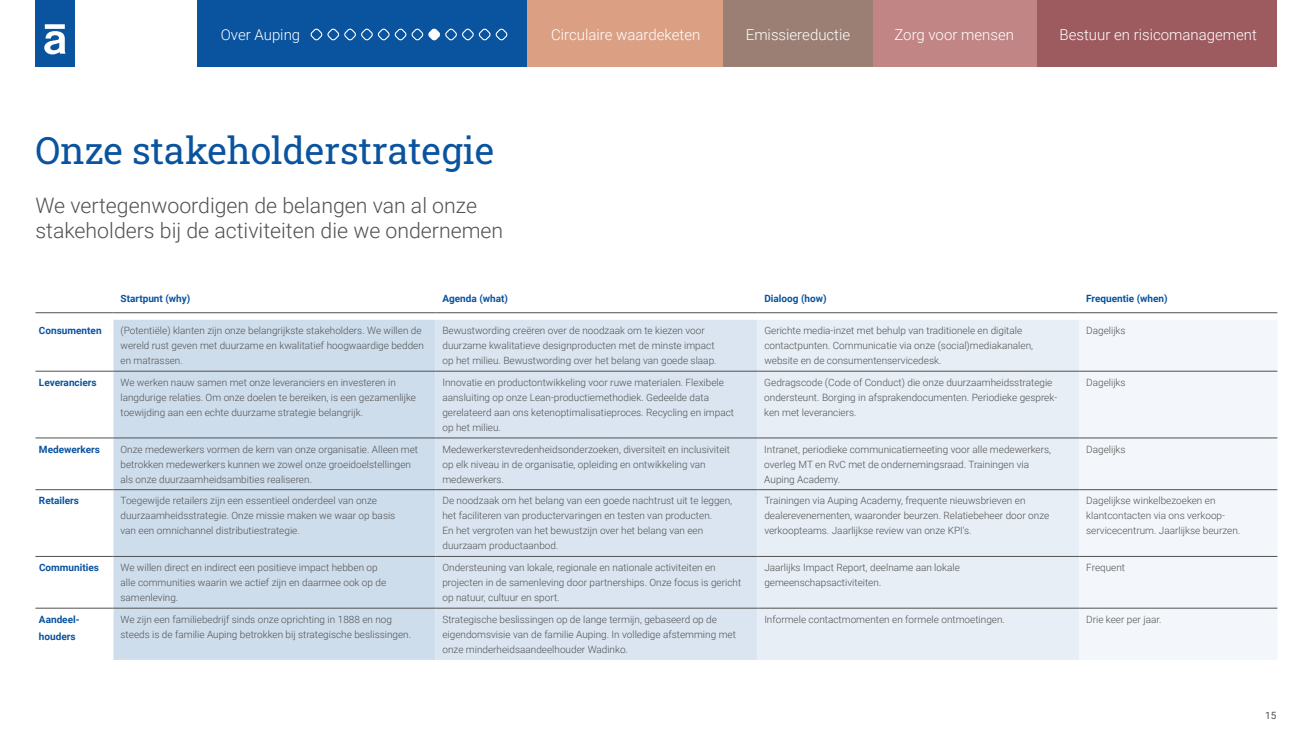
<style>
.page{position:relative;width:1312px;height:745px;background:#fff}
.page>*{position:absolute;margin:0;border:0;box-sizing:border-box;transform-origin:0 0}
.t1{font:37.5px "Roboto Slab";color:#09539f}
.t2{font:300 21.25px/25.5px "Roboto";color:#515151}
.t3{font:300 15px "Roboto";color:#fff}
.t4{font:300 10px/15px "Roboto";color:#515151}
.t5{font:700 10px/17.5px "Roboto";color:#09539f}
.t6{font:10px "Roboto";color:#515151}
</style>
<div class="page">
<div style="left:113px;top:320px;width:322px;height:339px;background:#ceddec"></div>
<div style="left:435px;top:320px;width:322px;height:339px;background:#dae5f1"></div>
<div style="left:757px;top:320px;width:321px;height:339px;background:#e7eef5"></div>
<div style="left:1078px;top:320px;width:198px;height:339px;background:#f3f6fa"></div>
<hr style="left:35px;top:312px;width:78px;height:1px;background:#515151">
<hr style="left:113px;top:312px;width:322px;height:1px;background:#515151">
<hr style="left:435px;top:312px;width:322px;height:1px;background:#515151">
<hr style="left:757px;top:312px;width:321px;height:1px;background:#515151">
<hr style="left:1078px;top:312px;width:198px;height:1px;background:#515151">
<hr style="left:35px;top:371px;width:78px;height:1px;background:#515151">
<hr style="left:113px;top:371px;width:322px;height:1px;background:#515151">
<hr style="left:435px;top:371px;width:322px;height:1px;background:#515151">
<hr style="left:757px;top:371px;width:321px;height:1px;background:#515151">
<hr style="left:1078px;top:371px;width:198px;height:1px;background:#515151">
<hr style="left:35px;top:437px;width:78px;height:1px;background:#515151">
<hr style="left:113px;top:437px;width:322px;height:1px;background:#515151">
<hr style="left:435px;top:437px;width:322px;height:1px;background:#515151">
<hr style="left:757px;top:437px;width:321px;height:1px;background:#515151">
<hr style="left:1078px;top:437px;width:198px;height:1px;background:#515151">
<hr style="left:35px;top:489px;width:78px;height:1px;background:#515151">
<hr style="left:113px;top:489px;width:322px;height:1px;background:#515151">
<hr style="left:435px;top:489px;width:322px;height:1px;background:#515151">
<hr style="left:757px;top:489px;width:321px;height:1px;background:#515151">
<hr style="left:1078px;top:489px;width:198px;height:1px;background:#515151">
<hr style="left:35px;top:556px;width:78px;height:1px;background:#515151">
<hr style="left:113px;top:556px;width:322px;height:1px;background:#515151">
<hr style="left:435px;top:556px;width:322px;height:1px;background:#515151">
<hr style="left:757px;top:556px;width:321px;height:1px;background:#515151">
<hr style="left:1078px;top:556px;width:198px;height:1px;background:#515151">
<hr style="left:35px;top:607px;width:78px;height:1px;background:#515151">
<hr style="left:113px;top:607px;width:322px;height:1px;background:#515151">
<hr style="left:435px;top:607px;width:322px;height:1px;background:#515151">
<hr style="left:757px;top:607px;width:321px;height:1px;background:#515151">
<hr style="left:1078px;top:607px;width:198px;height:1px;background:#515151">
<div style="left:526px;top:0;width:196px;height:66px;background:#dba084"></div>
<div style="left:872px;top:0;width:164px;height:66px;background:#c28585"></div>
<div style="left:1036px;top:0;width:240px;height:66px;background:#9d5b60"></div>
<div style="left:722px;top:0;width:150px;height:66px;background:#9b7f75"></div>
<div style="left:198px;top:0;width:328px;height:66px;background:#09539f"></div>
<svg style="left:310px;top:28px;width:198px;height:13px"></svg>
<div style="left:35px;top:0;width:39px;height:66px;background:#09539f"></div>
<svg style="left:44px;top:24px;width:22px;height:30px"></svg>
<h3 class="t3" style="left:221px;top:24px;width:81px">Over Auping</h3>
<h3 class="t3" style="left:551px;top:24px;width:151px">Circulaire waardeketen</h3>
<h3 class="t3" style="left:745px;top:24px;width:106px">Emissiereductie</h3>
<h3 class="t3" style="left:894px;top:24px;width:121px">Zorg voor mensen</h3>
<h3 class="t3" style="left:1059px;top:24px;width:199px">Bestuur en risicomanagement</h3>
<h1 class="t1" style="left:35px;top:124px;width:460px">Onze stakeholderstrategie</h1>
<h2 class="t2" style="left:35px;top:192px;width:469px">We vertegenwoordigen de belangen van al onze stakeholders bij de activiteiten die we ondernemen</h2>
<p class="t5" style="left:120px;top:289px;width:71px">Startpunt (why)</p>
<p class="t5" style="left:442px;top:289px;width:67px">Agenda (what)</p>
<p class="t5" style="left:764px;top:289px;width:64px">Dialoog (how)</p>
<p class="t5" style="left:1085px;top:289px;width:83px">Frequentie (when)</p>
<p class="t5" style="left:39px;top:321px;width:64px">Consumenten</p>
<p class="t4" style="left:120px;top:322px;width:305px">(Potentiële) klanten zijn onze belangrijkste stakeholders. We willen de wereld rust geven met duurzame en kwalitatief hoogwaardige bedden en matrassen.</p>
<p class="t4" style="left:442px;top:322px;width:275px">Bewustwording creëren over de noodzaak om te kiezen voor duurzame kwalitatieve designproducten met de minste impact op het milieu. Bewustwording over het belang van goede slaap.</p>
<p class="t4" style="left:764px;top:322px;width:270px">Gerichte media-inzet met behulp van traditionele en digitale contactpunten. Communicatie via onze (social)mediakanalen, website en de consumentenservicedesk.</p>
<p class="t4" style="left:1085px;top:322px;width:41px">Dagelijks</p>
<p class="t5" style="left:39px;top:373px;width:59px">Leveranciers</p>
<p class="t4" style="left:120px;top:374px;width:297px">We werken nauw samen met onze leveranciers en investeren in langdurige relaties. Om onze doelen te bereiken, is een gezamenlijke toewijding aan een echte duurzame strategie belangrijk.</p>
<p class="t4" style="left:442px;top:374px;width:293px">Innovatie en productontwikkeling voor ruwe materialen. Flexibele aansluiting op onze Lean-productiemethodiek. Gedeelde data gerelateerd aan ons ketenoptimalisatieproces. Recycling en impact op het milieu.</p>
<p class="t4" style="left:764px;top:374px;width:294px">Gedragscode (Code of Conduct) die onze duurzaamheidsstrategie ondersteunt. Borging in afsprakendocumenten. Periodieke gesprek&shy;ken met leveranciers.</p>
<p class="t4" style="left:1085px;top:374px;width:41px">Dagelijks</p>
<p class="t5" style="left:39px;top:439px;width:63px">Medewerkers</p>
<p class="t4" style="left:120px;top:441px;width:299px">Onze medewerkers vormen de kern van onze organisatie. Alleen met betrokken medewerkers kunnen we zowel onze groeidoelstellingen als onze duurzaamheidsambities realiseren.</p>
<p class="t4" style="left:442px;top:441px;width:289px">Medewerkerstevredenheidsonderzoeken, diversiteit en inclusiviteit op elk niveau in de organisatie, opleiding en ontwikkeling van medewerkers.</p>
<p class="t4" style="left:764px;top:441px;width:288px">Intranet, periodieke communicatiemeeting voor alle medewerkers, overleg MT en RvC met de ondernemingsraad. Trainingen via<br>Auping Academy.</p>
<p class="t4" style="left:1085px;top:441px;width:41px">Dagelijks</p>
<p class="t5" style="left:39px;top:491px;width:42px">Retailers</p>
<p class="t4" style="left:120px;top:492px;width:276px">Toegewijde retailers zijn een essentieel onderdeel van onze duurzaamheidsstrategie. Onze missie maken we waar op basis van een omnichannel distributiestrategie.</p>
<p class="t4" style="left:442px;top:492px;width:291px">De noodzaak om het belang van een goede nachtrust uit te leggen, het faciliteren van productervaringen en testen van producten.<br>En het vergroten van het bewustzijn over het belang van een duurzaam productaanbod.</p>
<p class="t4" style="left:764px;top:492px;width:286px">Trainingen via Auping Academy, frequente nieuwsbrieven en dealerevenementen, waaronder beurzen. Relatiebeheer door onze verkoopteams. Jaarlijkse review van onze KPI’s.</p>
<p class="t4" style="left:1085px;top:492px;width:155px">Dagelijkse winkelbezoeken en klantcontacten via ons verkoop&shy;servicecentrum. Jaarlijkse beurzen.</p>
<p class="t5" style="left:39px;top:558px;width:61px">Communities</p>
<p class="t4" style="left:120px;top:559px;width:267px">We willen direct en indirect een positieve impact hebben op alle communities waarin we actief zijn en daarmee ook op de samenleving.</p>
<p class="t4" style="left:442px;top:559px;width:300px">Ondersteuning van lokale, regionale en nationale activiteiten en projecten in de samenleving door partnerships. Onze focus is gericht op natuur, cultuur en sport.</p>
<p class="t4" style="left:764px;top:559px;width:197px">Jaarlijks Impact Report, deelname aan lokale gemeenschapsactiviteiten.</p>
<p class="t4" style="left:1085px;top:559px;width:40px">Frequent</p>
<p class="t5" style="left:39px;top:609px;width:41px">Aandeel&shy;houders</p>
<p class="t4" style="left:120px;top:611px;width:292px">We zijn een familiebedrijf sinds onze oprichting in 1888 en nog steeds is de familie Auping betrokken bij strategische beslissingen.</p>
<p class="t4" style="left:442px;top:611px;width:295px">Strategische beslissingen op de lange termijn, gebaseerd op de eigendomsvisie van de familie Auping. In volledige afstemming met onze minderheidsaandeelhouder Wadinko.</p>
<p class="t4" style="left:764px;top:611px;width:242px">Informele contactmomenten en formele ontmoetingen.</p>
<p class="t4" style="left:1085px;top:611px;width:77px">Drie keer per jaar.</p>
<p class="t6" style="left:1264px;top:708px;width:13px">15</p>
</div>
